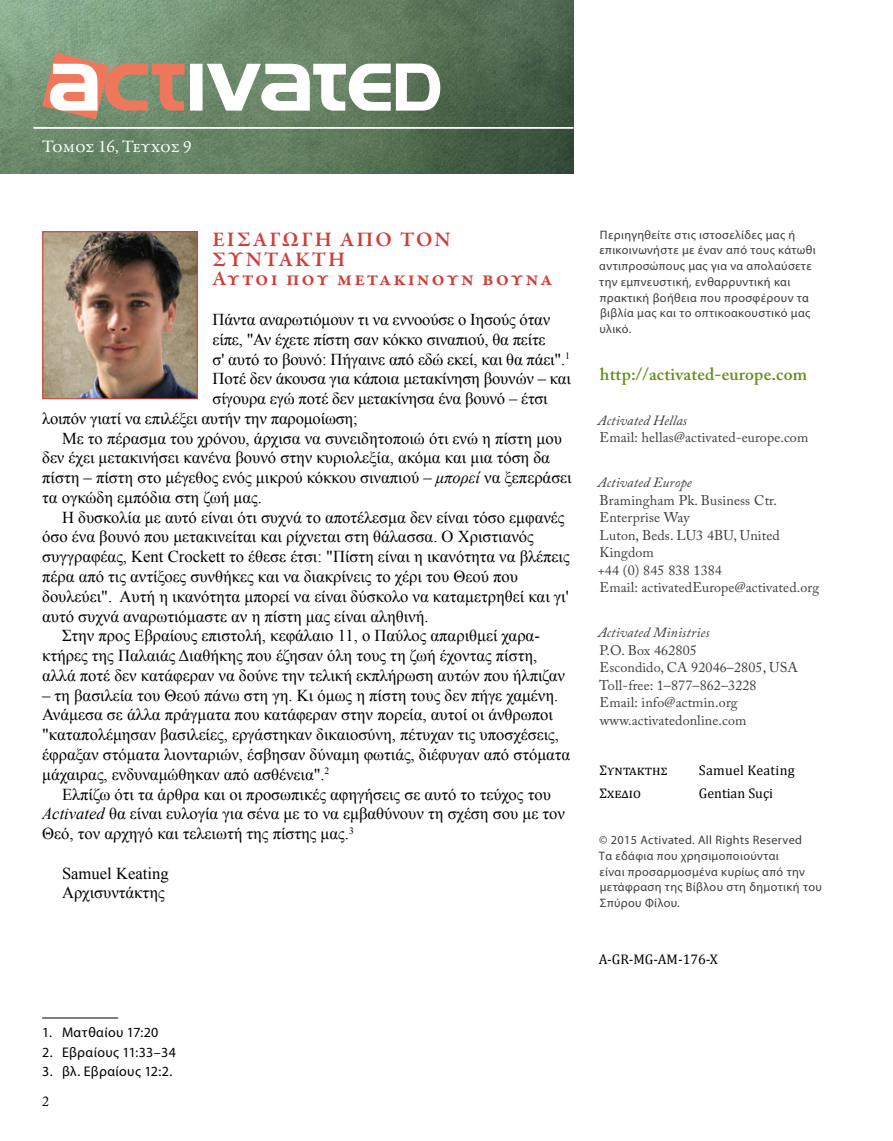
<style>
.page{position:relative;width:893px;height:1141px;background:#fff}
.page>*{position:absolute;margin:0;border:0;box-sizing:border-box;transform-origin:0 0}
.t1{font:600 21px/19.8px "Garamond Premr Pro";letter-spacing:.1em;color:#cf3e39}
.t2{font:600 17.5px "Adobe Caslon Pro";letter-spacing:.01em;color:#658d1c}
.t3{font:17.5px "Garamond Premr Pro";letter-spacing:-.025em;color:#fff}
.t4{font:16.62px/19.8px "Times New Roman";color:#000}
.t5{font:14px/17.5px "Adobe Caslon Pro";letter-spacing:.01em;color:#3c3c3b}
.t6{font:14px "Myriad Pro";letter-spacing:.025em;color:#000}
.t7{font:italic 14px "Adobe Caslon Pro";letter-spacing:.01em;color:#3c3c3b}
.t8{font:14px "Cambria";color:#000}
.t9{font:14px "Cambria";letter-spacing:.02em;color:#000}
.t10{font:14px "Adobe Caslon Pro";color:#000}
.t11{font:12.25px/15.8px "Myriad Pro";letter-spacing:.03em;color:#3c3c3b}
.s1{font-style:italic}
</style>
<div class="page">
<img style="left:0;top:0;width:573px;height:173px">
<img style="left:44px;top:233px;width:152px;height:164px">
<div style="left:42px;top:231px;width:156px;height:168px;border:1px solid #cf3e39"></div>
<hr style="left:33px;top:127px;width:540px;height:2px;background:#fff">
<svg style="left:42px;top:52px;width:398px;height:67px"></svg>
<hr style="left:42px;top:1018px;width:76px;height:1px;background:#000">
<p class="t3" style="left:42px;top:135px;width:151px">Τομοσ 16, Τευχοσ 9</p>
<p class="t1" style="left:213px;top:230px;width:341px">ΕΙΣΑΓΩΓΗ ΑΠΟ ΤΟΝ<br>ΣΥΝΤΑΚΤΗ<br>Αυτοί που μετακινούν βουνά</p>
<p class="t4" style="left:213px;top:309px;width:339px">Πάντα αναρωτιόμουν τι να εννοούσε ο Ιησούς όταν</p>
<p class="t4" style="left:213px;top:329px;width:335px">είπε, "Αν έχετε πίστη σαν κόκκο σιναπιού, θα πείτε</p>
<p class="t4" style="left:213px;top:349px;width:359px">σ' αυτό το βουνό: Πήγαινε από εδώ εκεί, και θα πάει".<sup>1</sup></p>
<p class="t4" style="left:213px;top:369px;width:360px">Ποτέ δεν άκουσα για κάποια μετακίνηση βουνών – και</p>
<p class="t4" style="left:213px;top:388px;width:337px">σίγουρα εγώ ποτέ δεν μετακίνησα ένα βουνό – έτσι</p>
<p class="t4" style="left:42px;top:408px;width:317px">λοιπόν γιατί να επιλέξει αυτήν την παρομοίωση;</p>
<p class="t4" style="left:62px;top:428px;width:501px">Με το πέρασμα του χρόνου, άρχισα να συνειδητοποιώ ότι ενώ η πίστη μου</p>
<p class="t4" style="left:42px;top:448px;width:509px">δεν έχει μετακινήσει κανένα βουνό στην κυριολεξία, ακόμα και μια τόση δα</p>
<p class="t4" style="left:42px;top:467px;width:531px">πίστη – πίστη στο μέγεθος ενός μικρού κόκκου σιναπιού – <span class="s1">μπορεί</span> να ξεπεράσει</p>
<p class="t4" style="left:42px;top:487px;width:221px">τα ογκώδη εμπόδια στη ζωή μας.</p>
<p class="t4" style="left:62px;top:507px;width:504px">Η δυσκολία με αυτό είναι ότι συχνά το αποτέλεσμα δεν είναι τόσο εμφανές</p>
<p class="t4" style="left:42px;top:527px;width:493px">όσο ένα βουνό που μετακινείται και ρίχνεται στη θάλασσα. Ο Χριστιανός</p>
<p class="t4" style="left:42px;top:546px;width:529px">συγγραφέας, Kent Crockett το έθεσε έτσι: "Πίστη είναι η ικανότητα να βλέπεις</p>
<p class="t4" style="left:42px;top:566px;width:477px">πέρα από τις αντίξοες συνθήκες και να διακρίνεις το χέρι του Θεού που</p>
<p class="t4" style="left:42px;top:586px;width:528px">δουλεύει". Αυτή η ικανότητα μπορεί να είναι δύσκολο να καταμετρηθεί και γι'</p>
<p class="t4" style="left:42px;top:606px;width:388px">αυτό συχνά αναρωτιόμαστε αν η πίστη μας είναι αληθινή.</p>
<p class="t4" style="left:62px;top:626px;width:479px">Στην προς Εβραίους επιστολή, κεφάλαιο 11, ο Παύλος απαριθμεί χαρα-</p>
<p class="t4" style="left:42px;top:645px;width:497px">κτήρες της Παλαιάς Διαθήκης που έζησαν όλη τους τη ζωή έχοντας πίστη,</p>
<p class="t4" style="left:42px;top:665px;width:524px">αλλά ποτέ δεν κατάφεραν να δούνε την τελική εκπλήρωση αυτών που ήλπιζαν</p>
<p class="t4" style="left:42px;top:685px;width:530px">– τη βασιλεία του Θεού πάνω στη γη. Κι όμως η πίστη τους δεν πήγε χαμένη.<br>Ανάμεσα σε άλλα πράγματα που κατάφεραν στην πορεία, αυτοί οι άνθρωποι "καταπολέμησαν βασιλείες, εργάστηκαν δικαιοσύνη, πέτυχαν τις υποσχέσεις, έφραξαν στόματα λιονταριών, έσβησαν δύναμη φωτιάς, διέφυγαν από στόματα μάχαιρας, ενδυναμώθηκαν από ασθένεια".<sup>2</sup></p>
<p class="t4" style="left:42px;top:784px;width:524px;text-indent:20px">Ελπίζω ότι τα άρθρα και οι προσωπικές αφηγήσεις σε αυτό το τεύχος του<br><span class="s1">Activated</span> θα είναι ευλογία για σένα με το να εμβαθύνουν τη σχέση σου με τον<br>Θεό, τον αρχηγό και τελειωτή της πίστης μας.<sup>3</sup></p>
<p class="t4" style="left:62px;top:863px;width:108px">Samuel Keating<br>Αρχισυντάκτης</p>
<p class="t6" style="left:42px;top:1024px;width:118px">1. Ματθαίου 17:20</p>
<p class="t6" style="left:42px;top:1043px;width:135px">2. Εβραίους 11:33–34</p>
<p class="t6" style="left:42px;top:1063px;width:132px">3. βλ. Εβραίους 12:2.</p>
<p class="t10" style="left:42px;top:1093px;width:8px">2</p>
<p class="t11" style="left:599px;top:226px;width:218px">Περιηγηθείτε στις ιστοσελίδες μας ή επικοινωνήστε με έναν από τους κάτωθι αντιπροσώπους μας για να απολαύσετε την εμπνευστική, ενθαρρυντική και πρακτική βοήθεια που προσφέρουν τα βιβλία μας και το οπτικοακουστικό μας υλικό.</p>
<p class="t2" style="left:600px;top:364px;width:209px">http://activated-europe.com</p>
<p class="t7" style="left:598px;top:412px;width:91px">Activated Hellas</p>
<p class="t5" style="left:599px;top:429px;width:210px">Email: hellas@activated-europe.com</p>
<p class="t7" style="left:598px;top:474px;width:95px">Activated Europe</p>
<p class="t5" style="left:598px;top:491px;width:223px">Bramingham Pk. Business Ctr.<br>Enterprise Way<br>Luton, Beds. LU3 4BU, United<br>Kingdom<br>+44 (0) 845 838 1384<br>Email: activatedEurope@activated.org</p>
<p class="t7" style="left:598px;top:624px;width:113px">Activated Ministries</p>
<p class="t5" style="left:599px;top:641px;width:200px">P.O. Box 462805<br>Escondido, CA 92046–2805, USA<br>Toll-free: 1–877–862–3228<br>Email: info@actmin.org www.activatedonline.com</p>
<p class="t8" style="left:600px;top:762px;width:69px">Συντακτησ</p>
<p class="t9" style="left:699px;top:762px;width:98px">Samuel Keating</p>
<p class="t8" style="left:600px;top:785px;width:43px">Σχεδιο</p>
<p class="t8" style="left:699px;top:785px;width:76px">Gentian Suçi</p>
<p class="t11" style="left:599px;top:832px;width:224px">© 2015 Activated. All Rights Reserved<br>Τα εδάφια που χρησιμοποιούνται<br>είναι προσαρμοσμένα κυρίως από την μετάφραση της Βίβλου στη δημοτική του<br>Σπύρου Φίλου.</p>
<p class="t8" style="left:599px;top:951px;width:120px">A-GR-MG-AM-176-X</p>
</div>
